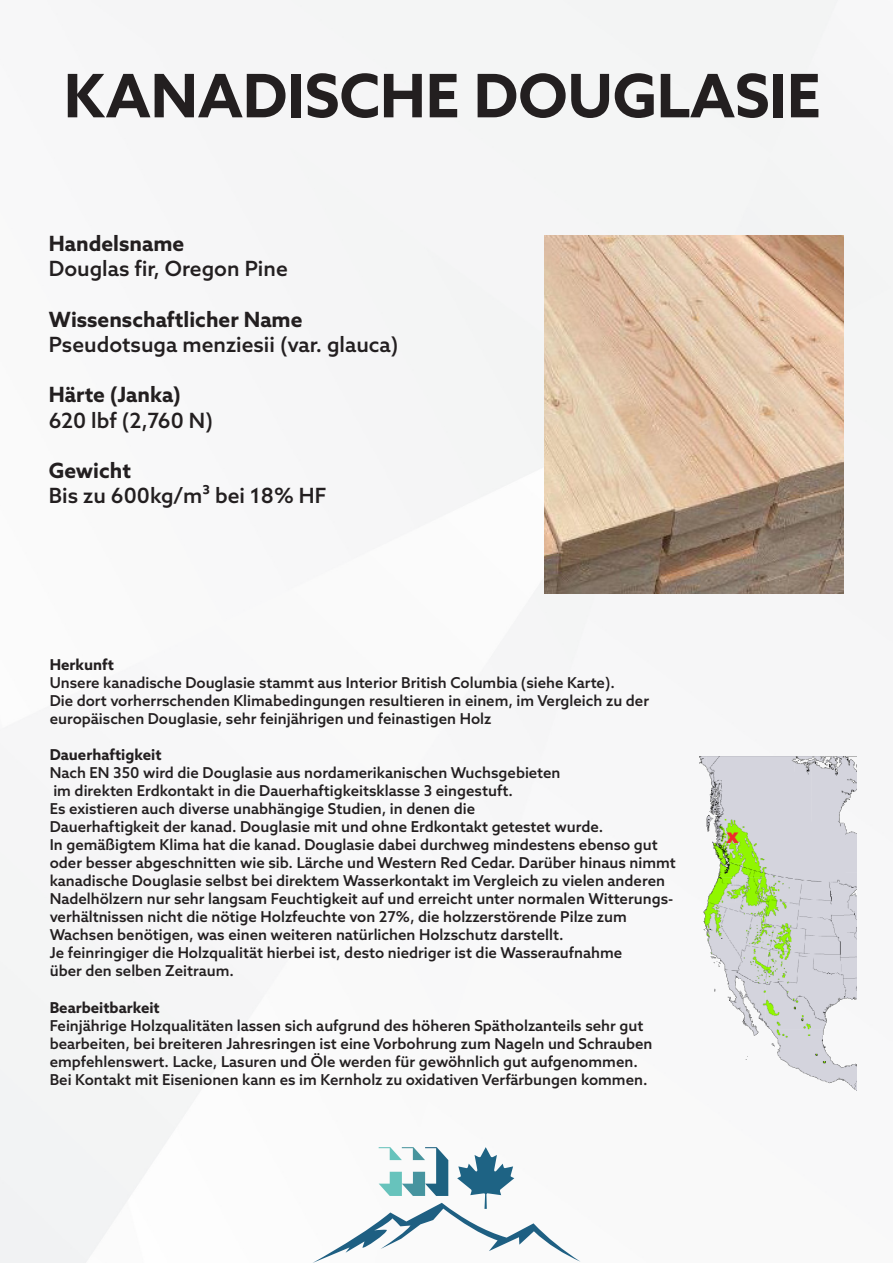
<style>
.page{position:relative;width:893px;height:1263px;background:#fff}
.page>*{position:absolute;margin:0;border:0;box-sizing:border-box;transform-origin:0 0}
.t1{font:700 60px "Azo Sans";color:#231f20}
.t2{font:900 21.3px "Azo Sans";color:#ee2d2d}
.t3{font:500 21px "Azo Sans";color:#231f20}
.t4{font:700 21px "Azo Sans";color:#231f20}
.t5{font:500 15px/18px "Azo Sans";color:#231f20}
.t6{font:700 15px "Azo Sans";color:#231f20}
</style>
<div class="page">
<img style="left:0;top:0;width:893px;height:1263px">
<img style="left:544px;top:235px;width:299px;height:359px">
<img style="left:614px;top:757px;width:243px;height:333px">
<svg style="left:312px;top:1147px;width:268px;height:116px"></svg>
<p class="t1" style="left:64px;top:57px;width:758px">KANADISCHE DOUGLASIE</p>
<p class="t4" style="left:49px;top:230px;width:137px">Handelsname</p>
<p class="t3" style="left:49px;top:255px;width:240px">Douglas fir, Oregon Pine</p>
<p class="t4" style="left:49px;top:306px;width:255px">Wissenschaftlicher Name</p>
<p class="t3" style="left:49px;top:331px;width:351px">Pseudotsuga menziesii (var. glauca)</p>
<p class="t4" style="left:49px;top:381px;width:134px">Härte (Janka)</p>
<p class="t3" style="left:49px;top:407px;width:166px">620 lbf (2,760 N)</p>
<p class="t4" style="left:49px;top:457px;width:84px">Gewicht</p>
<p class="t3" style="left:49px;top:482px;width:279px">Bis zu 600kg/m³ bei 18% HF</p>
<p class="t6" style="left:50px;top:655px;width:66px">Herkunft</p>
<p class="t5" style="left:50px;top:674px;width:567px">Unsere kanadische Douglasie stammt aus Interior British Columbia (siehe Karte).</p>
<p class="t5" style="left:50px;top:692px;width:601px">Die dort vorherrschenden Klimabedingungen resultieren in einem, im Vergleich zu der europäischen Douglasie, sehr feinjährigen und feinastigen Holz</p>
<p class="t6" style="left:50px;top:745px;width:113px">Dauerhaftigkeit</p>
<p class="t5" style="left:50px;top:764px;width:512px">Nach EN 350 wird die Douglasie aus nordamerikanischen Wuchsgebieten</p>
<p class="t5" style="left:53px;top:782px;width:461px">im direkten Erdkontakt in die Dauerhaftigkeitsklasse 3 eingestuft.</p>
<p class="t5" style="left:50px;top:800px;width:427px">Es existieren auch diverse unabhängige Studien, in denen die</p>
<p class="t5" style="left:50px;top:818px;width:555px">Dauerhaftigkeit der kanad. Douglasie mit und ohne Erdkontakt getestet wurde.</p>
<p class="t5" style="left:50px;top:836px;width:628px">In gemäßigtem Klima hat die kanad. Douglasie dabei durchweg mindestens ebenso gut oder besser abgeschnitten wie sib. Lärche und Western Red Cedar. Darüber hinaus nimmt kanadische Douglasie selbst bei direktem Wasserkontakt im Vergleich zu vielen anderen Nadelhölzern nur sehr langsam Feuchtigkeit auf und erreicht unter normalen Witterungs&shy;verhältnissen nicht die nötige Holzfeuchte von 27%, die holzzerstörende Pilze zum</p>
<p class="t5" style="left:50px;top:926px;width:515px">Wachsen benötigen, was einen weiteren natürlichen Holzschutz darstellt.</p>
<p class="t5" style="left:50px;top:944px;width:574px">Je feinringiger die Holzqualität hierbei ist, desto niedriger ist die Wasseraufnahme</p>
<p class="t5" style="left:50px;top:962px;width:186px">über den selben Zeitraum.</p>
<p class="t6" style="left:50px;top:997px;width:112px">Bearbeitbarkeit</p>
<p class="t5" style="left:50px;top:1016px;width:595px">Feinjährige Holzqualitäten lassen sich aufgrund des höheren Spätholzanteils sehr gut</p>
<p class="t5" style="left:50px;top:1034px;width:604px">bearbeiten, bei breiteren Jahresringen ist eine Vorbohrung zum Nageln und Schrauben</p>
<p class="t5" style="left:50px;top:1052px;width:590px">empfehlenswert. Lacke, Lasuren und Öle werden für gewöhnlich gut aufgenommen.</p>
<p class="t5" style="left:50px;top:1070px;width:599px">Bei Kontakt mit Eisenionen kann es im Kernholz zu oxidativen Verfärbungen kommen.</p>
<p class="t2" style="left:726px;top:821px;width:14px">x</p>
</div>
